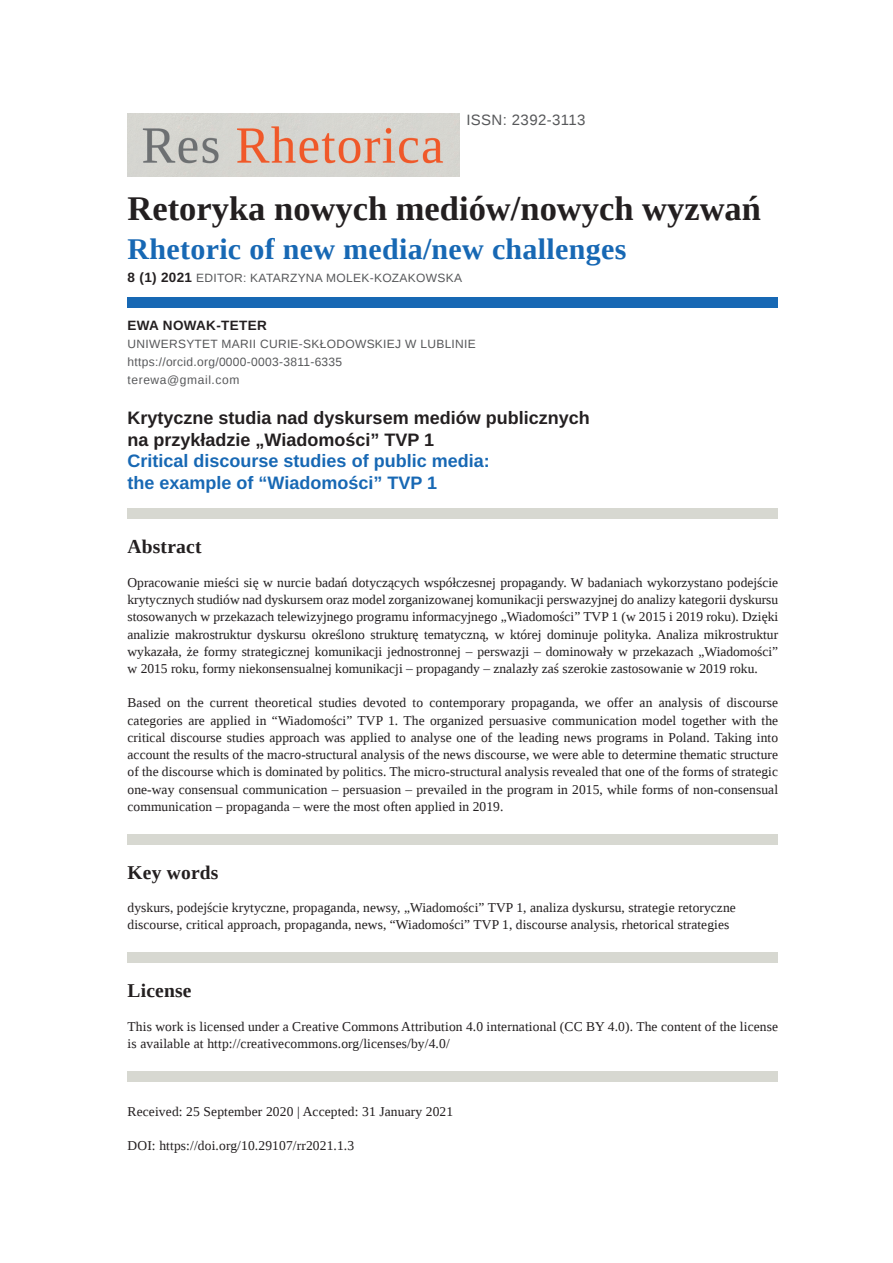
<style>
.page{position:relative;width:893px;height:1263px;background:#fff}
.page>*{position:absolute;margin:0;border:0;box-sizing:border-box;transform-origin:0 0}
.t1{font:700 34.5px "Liberation Serif";color:#231f20}
.t2{font:700 30px "Liberation Serif";letter-spacing:.01em;color:#1768b4}
.t3{font:700 19.5px "Liberation Serif";letter-spacing:.01em;color:#231f20}
.t4{font:700 18px/21.6px "Liberation Sans";color:#231f20}
.t5{font:700 18px/21.6px "Liberation Sans";color:#1768b4}
.t6{font:15px "Liberation Sans";letter-spacing:.025em;color:#57585a}
.t7{font:13.5px/17.2px "Liberation Serif";letter-spacing:.005em;color:#231f20;text-align:justify}
.t8{font:700 13.5px "Liberation Sans";letter-spacing:.025em;color:#231f20}
.t9{font:12px/18px "Liberation Sans";letter-spacing:.025em;color:#57585a}
.s1{font-weight:700;font-size:13.5px;color:#231f20}
</style>
<div class="page">
<img style="left:128px;top:114px;width:332px;height:62px">
<div style="left:128px;top:297px;width:650px;height:11px;background:#1768b4"></div>
<div style="left:128px;top:508px;width:650px;height:10px;background:#d7d8d1"></div>
<div style="left:128px;top:834px;width:650px;height:11px;background:#d7d8d1"></div>
<div style="left:128px;top:952px;width:650px;height:11px;background:#d7d8d1"></div>
<div style="left:128px;top:1072px;width:650px;height:10px;background:#d7d8d1"></div>
<p class="t6" style="left:466px;top:111px;width:121px">ISSN: 2392-3113</p>
<h1 class="t1" style="left:128px;top:189px;width:635px">Retoryka nowych mediów/nowych wyzwań</h1>
<h2 class="t2" style="left:128px;top:232px;width:500px">Rhetoric of new media/new challenges</h2>
<p class="t9" style="left:128px;top:269px;width:336px"><span class="s1">8 (1) 2021</span> EDITOR: KATARZYNA MOLEK-KOZAKOWSKA</p>
<p class="t8" style="left:128px;top:318px;width:141px">EWA NOWAK-TETER</p>
<p class="t9" style="left:128px;top:335px;width:350px">UNIWERSYTET MARII CURIE-SKŁODOWSKIEJ W LUBLINIE https://orcid.org/0000-0003-3811-6335<br>terewa@gmail.com</p>
<h3 class="t4" style="left:128px;top:407px;width:464px">Krytyczne studia nad dyskursem mediów publicznych na przykładzie „Wiadomości” TVP 1</h3>
<h3 class="t5" style="left:128px;top:450px;width:364px">Critical discourse studies of public media: the example of “Wiadomości” TVP 1</h3>
<h3 class="t3" style="left:128px;top:535px;width:75px">Abstract</h3>
<p class="t7" style="left:128px;top:574px;width:652px">Opracowanie mieści się w nurcie badań dotyczących współczesnej propagandy. W badaniach wykorzystano podejście krytycznych studiów nad dyskursem oraz model zorganizowanej komunikacji perswazyjnej do analizy kategorii dyskursu stosowanych w przekazach telewizyjnego programu informacyjnego „Wiadomości” TVP 1 (w 2015 i 2019 roku). Dzięki analizie makrostruktur dyskursu określono strukturę tematyczną, w której dominuje polityka. Analiza mikrostruktur wykazała, że formy strategicznej komunikacji jednostronnej – perswazji – dominowały w przekazach „Wiadomości” w 2015 roku, formy niekonsensualnej komunikacji – propagandy – znalazły zaś szerokie zastosowanie w 2019 roku.</p>
<p class="t7" style="left:128px;top:694px;width:652px">Based on the current theoretical studies devoted to contemporary propaganda, we offer an analysis of discourse categories are applied in “Wiadomości” TVP 1. The organized persuasive communication model together with the critical discourse studies approach was applied to analyse one of the leading news programs in Poland. Taking into account the results of the macro-structural analysis of the news discourse, we were able to determine thematic structure of the discourse which is dominated by politics. The micro-structural analysis revealed that one of the forms of strategic one-way consensual communication – persuasion – prevailed in the program in 2015, while forms of non-consensual communication – propaganda – were the most often applied in 2019.</p>
<h3 class="t3" style="left:128px;top:862px;width:92px">Key words</h3>
<p class="t7" style="left:128px;top:900px;width:610px;line-height:16.2px">dyskurs, podejście krytyczne, propaganda, newsy, „Wiadomości” TVP 1, analiza dyskursu, strategie retoryczne discourse, critical approach, propaganda, news, “Wiadomości” TVP 1, discourse analysis, rhetorical strategies</p>
<h3 class="t3" style="left:128px;top:979px;width:65px">License</h3>
<p class="t7" style="left:128px;top:1018px;width:652px">This work is licensed under a Creative Commons Attribution 4.0 international (CC BY 4.0). The content of the license is available at http://creativecommons.org/licenses/by/4.0/</p>
<p class="t7" style="left:128px;top:1102px;width:327px">Received: 25 September 2020 | Accepted: 31 January 2021</p>
<p class="t7" style="left:128px;top:1136px;width:228px">DOI: https://doi.org/10.29107/rr2021.1.3</p>
</div>
